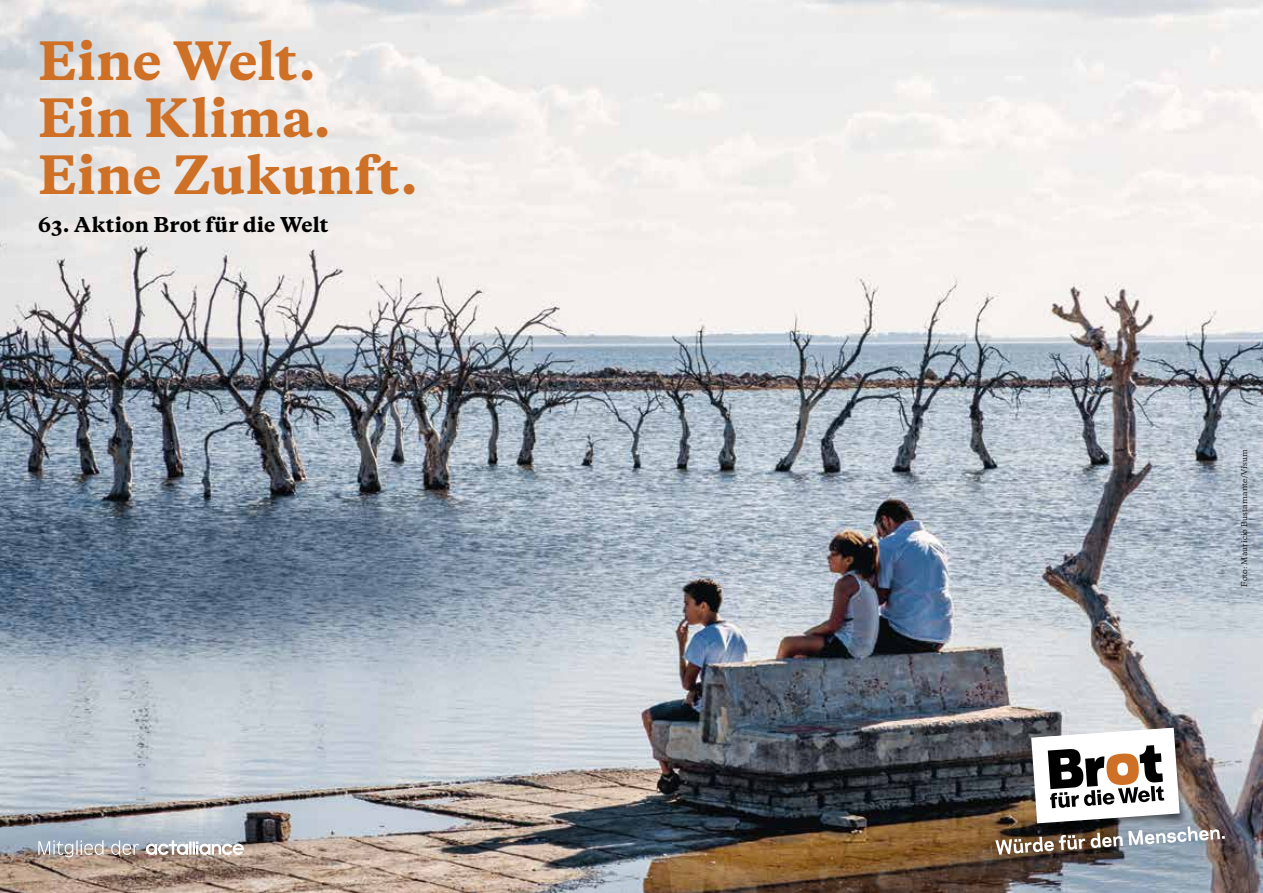
<style>
.page{position:relative;width:1263px;height:893px;background:#fff}
.page>*{position:absolute;margin:0;border:0;box-sizing:border-box;transform-origin:0 0}
.t1{font:800 49.5px/57px "Galaxie Copernicus";letter-spacing:.01em;color:#cf7027}
.t2{font:800 19.2px "Galaxie Copernicus";letter-spacing:.01em;color:#000}
.t3{font:7.5px "Galaxie Copernicus";letter-spacing:.01em;color:#000}
</style>
<div class="page">
<img style="left:0;top:0;width:1263px;height:893px">
<img style="left:995px;top:728px;width:230px;height:127px">
<svg style="left:146px;top:840px;width:98px;height:15px"></svg>
<svg style="left:38px;top:840px;width:66px;height:17px"></svg>
<svg style="left:111px;top:840px;width:28px;height:15px"></svg>
<p class="t1" style="left:38px;top:34px;width:381px">Eine Welt.<br>Ein Klima.<br>Eine Zukunft.</p>
<p class="t2" style="left:38px;top:212px;width:292px">63. Aktion Brot für die Welt</p>
<p class="t3" style="left:1239px;top:587px;width:139px;rotate:-90deg">Foto: Mauricio Bustamante / Visum</p>
</div>
